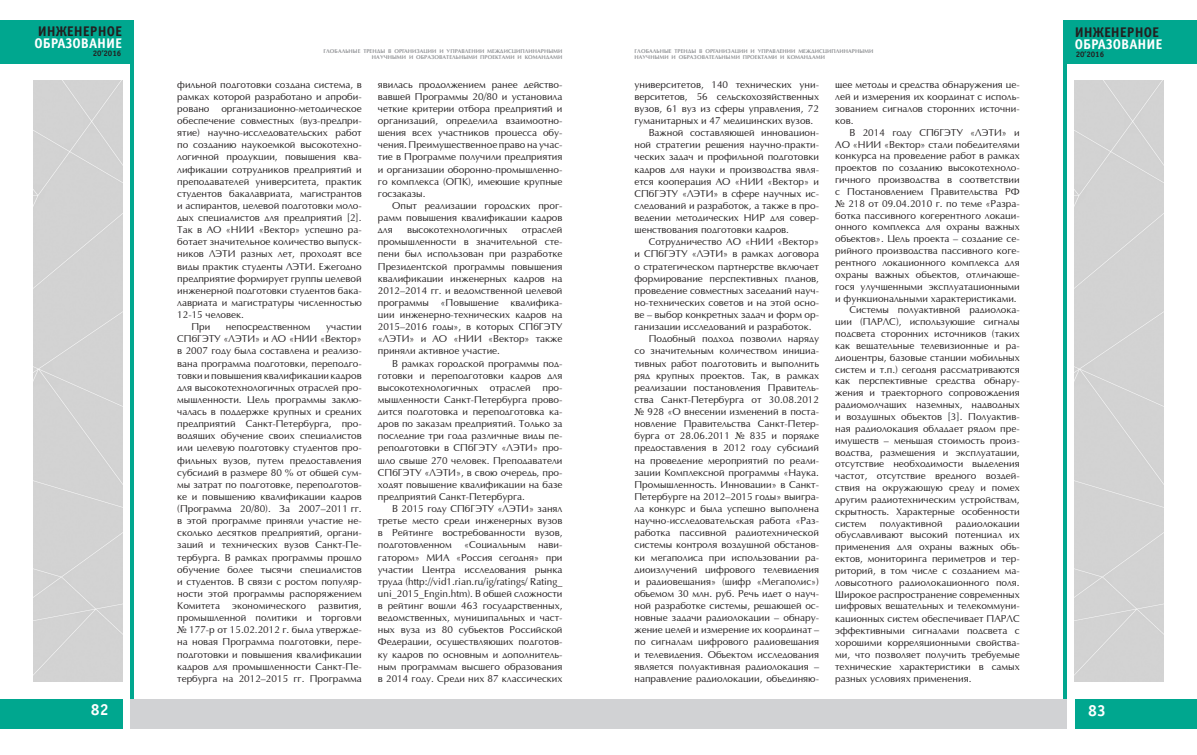
<style>
.page{position:relative;width:1197px;height:755px;background:#fff}
.page>*{position:absolute;margin:0;border:0;box-sizing:border-box;transform-origin:0 0}
.t1{font:700 16px "Officina Sans C";color:#fff}
.t2{font:700 14px "Officina Sans C";color:#fff}
.t3{font:700 14px "Officina Sans C";color:#231f20}
.t4{font:10px/12.1px "Optima";color:#231f20;text-align:justify}
.t5{font:700 8px "Officina Sans C";color:#231f20}
.t6{font:700 5.5px/6.6px "AG Optima";letter-spacing:.01em;color:#939598}
.s1{font-family:"Times New Roman"}
</style>
<div class="page">
<div style="left:1063px;top:20px;width:133px;height:43px;background:#00a78f"></div>
<div style="left:1074px;top:698px;width:122px;height:30px;background:#00a78f"></div>
<div style="left:0;top:698px;width:122px;height:30px;background:#00a78f"></div>
<div style="left:0;top:20px;width:133px;height:43px;background:#00a78f"></div>
<hr style="left:1063px;top:45px;width:3px;height:653px;background:#00a78f">
<hr style="left:130px;top:45px;width:3px;height:653px;background:#00a78f">
<div style="left:33px;top:80px;width:89px;height:601px;background:#d3d3d3"></div>
<div style="left:130px;top:698px;width:468px;height:30px;background:#d1d2d4"></div>
<div style="left:598px;top:698px;width:468px;height:30px;background:#d1d2d4"></div>
<div style="left:1074px;top:80px;width:89px;height:601px;background:#d3d3d3"></div>
<h2 class="t3" style="left:38px;top:23px;width:86px">ИНЖЕНЕРНОЕ</h2>
<h2 class="t2" style="left:34px;top:35px;width:89px">ОБРАЗОВАНИЕ</h2>
<p class="t5" style="left:93px;top:49px;width:30px">20’2016</p>
<p class="t6" style="left:634px;top:48px;width:240px">ГЛОБАЛЬНЫЕ ТРЕНДЫ В ОРГАНИЗАЦИИ И УПРАВЛЕНИИ МЕЖДИСЦИПЛИНАРНЫМИ<br>НАУЧНЫМИ И ОБРАЗОВАТЕЛЬНЫМИ ПРОЕКТАМИ И КОМАНДАМИ</p>
<p class="t6" style="left:323px;top:48px;width:240px;text-align:right">ГЛОБАЛЬНЫЕ ТРЕНДЫ В ОРГАНИЗАЦИИ И УПРАВЛЕНИИ МЕЖДИСЦИПЛИНАРНЫМИ<br>НАУЧНЫМИ И ОБРАЗОВАТЕЛЬНЫМИ ПРОЕКТАМИ И КОМАНДАМИ</p>
<p class="t4" style="left:177px;top:79px;width:186px">фильной подготовки создана система, в рамках которой разработано и апроби&shy;ровано организационно-методическое обеспечение совместных (вуз-предпри&shy;ятие) научно-исследовательских работ по созданию наукоемкой высокотехно&shy;логичной продукции, повышения ква&shy;лификации сотрудников предприятий и преподавателей университета, практик студентов бакалавриата, магистрантов и аспирантов, целевой подготовки моло&shy;дых специалистов для предприятий [2].<br>Так в АО «НИИ «Вектор» успешно ра&shy;ботает значительное количество выпуск&shy;ников ЛЭТИ разных лет, проходят все виды практик студенты ЛЭТИ. Ежегодно предприятие формирует группы целевой инженерной подготовки студентов бака&shy;лавриата и магистратуры численностью 12-15 человек.</p>
<p class="t4" style="left:191px;top:321px;width:20px">При</p>
<p class="t4" style="left:226px;top:321px;width:86px">непосредственном</p>
<p class="t4" style="left:634px;top:79px;width:186px">университетов, 140 технических уни&shy;верситетов, 56 сельскохозяйственных вузов, 61 вуз из сферы управления, 72 гуманитарных и 47 медицинских вузов.</p>
<p class="t4" style="left:634px;top:127px;width:186px;text-indent:14px">Важной составляющей инновацион&shy;ной стратегии решения научно-практи&shy;ческих задач и профильной подготовки кадров для науки и производства явля&shy;ется кооперация АО «НИИ «Вектор» и СПбГЭТУ «ЛЭТИ» в сфере научных ис&shy;следований и разработок, а также в про&shy;ведении методических НИР для совер&shy;шенствования подготовки кадров.</p>
<p class="t4" style="left:634px;top:236px;width:186px;text-indent:14px">Сотрудничество АО «НИИ «Вектор» и СПбГЭТУ «ЛЭТИ» в рамках договора о стратегическом партнерстве включает формирование перспективных планов, проведение совместных заседаний науч&shy;но-технических советов и на этой осно&shy;ве – выбор конкретных задач и форм ор&shy;ганизации исследований и разработок.</p>
<p class="t4" style="left:634px;top:333px;width:186px;text-indent:14px">Подобный подход позволил наряду со значительным количеством инициа&shy;тивных работ подготовить и выполнить ряд крупных проектов. Так, в рамках реализации постановления Правитель&shy;ства Санкт-Петербурга от 30.08.2012 <span class="s1">№</span> 928 «О внесении изменений в поста&shy;новление Правительства Санкт-Петер&shy;бурга от 28.06.2011 <span class="s1">№</span> 835 и порядке предоставления в 2012 году субсидий на проведение мероприятий по реали&shy;зации Комплексной программы «Наука.<br>Промышленность. Инновации» в Санкт-Петербурге на 2012–2015 годы» выигра&shy;ла конкурс и была успешно выполнена научно-исследовательская работа «Раз&shy;работка пассивной радиотехнической системы контроля воздушной обстанов&shy;ки мегаполиса при использовании ра&shy;диоизлучений цифрового телевидения и радиовещания» (шифр «Мегаполис») объемом 30 млн. руб. Речь идет о науч&shy;ной разработке системы, решающей ос&shy;новные задачи радиолокации – обнару&shy;жение целей и измерение их координат – по сигналам цифрового радиовещания и телевидения. Объектом исследования является полуактивная радиолокация – направление радиолокации, объединяю-</p>
<p class="t4" style="left:835px;top:79px;width:186px">щее методы и средства обнаружения це&shy;лей и измерения их координат с исполь&shy;зованием сигналов сторонних источни&shy;ков.</p>
<p class="t4" style="left:835px;top:127px;width:186px;line-height:11.8px;text-indent:14px">В 2014 году СПбГЭТУ «ЛЭТИ» и АО «НИИ «Вектор» стали победителями конкурса на проведение работ в рамках проектов по созданию высокотехноло&shy;гичного производства в соответствии с Постановлением Правительства РФ <span class="s1">№</span> 218 от 09.04.2010 г. по теме «Разра&shy;ботка пассивного когерентного локаци&shy;онного комплекса для охраны важных объектов». Цель проекта – создание се&shy;рийного производства пассивного коге&shy;рентного локационного комплекса для охраны важных объектов, отличающе&shy;гося улучшенными эксплуатационными и функциональными характеристиками.</p>
<p class="t4" style="left:835px;top:304px;width:186px;line-height:11.8px;text-indent:14px">Системы полуактивной радиолока&shy;ции (ПАРЛС), использующие сигналы подсвета сторонних источников (таких как вещательные телевизионные и ра&shy;диоцентры, базовые станции мобильных систем и т.п.) сегодня рассматриваются как перспективные средства обнару&shy;жения и траекторного сопровождения радиомолчащих наземных, надводных и воздушных объектов [3]. Полуактив&shy;ная радиолокация обладает рядом пре&shy;имуществ – меньшая стоимость произ&shy;водства, размещения и эксплуатации, отсутствие необходимости выделения частот, отсутствие вредного воздей&shy;ствия на окружающую среду и помех другим радиотехническим устройствам, скрытность. Характерные особенности систем</p>
<p class="t4" style="left:378px;top:79px;width:186px">явилась продолжением ранее действо&shy;вавшей Программы 20/80 и установила четкие критерии отбора предприятий и организаций, определила взаимоотно&shy;шения всех участников процесса обу&shy;чения. Преимущественное право на учас&shy;тие в Программе получили предприятия и организации оборонно-промышленно&shy;го комплекса (ОПК), имеющие крупные госзаказы.</p>
<p class="t4" style="left:378px;top:200px;width:186px;text-indent:14px">Опыт реализации городских прог&shy;рамм повышения квалификации кадров для</p>
<p class="t4" style="left:378px;top:224px;width:186px;text-indent:144px">отраслей промышленности в значительной сте&shy;пени был использован при разработке Президентской программы повышения квалификации инженерных кадров на 2012–2014 гг. и ведомственной целевой программы «Повышение квалифика&shy;ции инженерно-технических кадров на 2015–2016 годы», в которых СПбГЭТУ «ЛЭТИ» и АО «НИИ «Вектор» также приняли активное участие.</p>
<p class="t4" style="left:378px;top:357px;width:186px;text-indent:14px">В рамках городской программы под&shy;готовки и переподготовки кадров для высокотехнологичных отраслей про&shy;мышленности Санкт-Петербурга прово&shy;дится подготовка и переподготовка ка&shy;дров по заказам предприятий. Только за последние три года различные виды пе&shy;реподготовки в СПбГЭТУ «ЛЭТИ» про&shy;шло свыше 270 человек. Преподаватели СПбГЭТУ «ЛЭТИ», в свою очередь, про&shy;ходят повышение квалификации на базе предприятий Санкт-Петербурга.</p>
<p class="t4" style="left:378px;top:502px;width:186px;text-indent:14px">В 2015 году СПбГЭТУ «ЛЭТИ» занял третье место среди инженерных вузов в Рейтинге востребованности вузов, подготовленном «Социальным нави&shy;гатором» МИА «Россия сегодня» при участии Центра исследования рынка труда (http://vid1.rian.ru/ig/ratings/ Rating_ uni_2015_Engin.htm). В общей сложности в рейтинг вошли 463 государственных, ведомственных, муниципальных и част&shy;ных вуза из 80 субъектов Российской Федерации, осуществляющих подготов&shy;ку кадров по основным и дополнитель&shy;ным программам высшего образования в 2014 году. Среди них 87 классических</p>
<p class="t4" style="left:407px;top:224px;width:102px">высокотехнологичных</p>
<p class="t4" style="left:177px;top:321px;width:186px;text-indent:149px">участии СПбГЭТУ «ЛЭТИ» и АО «НИИ «Вектор» в 2007 году была составлена и реализо&shy;вана программа подготовки, переподго&shy;товки и повышения квалификации кадров для высокотехнологичных отраслей про&shy;мышленности. Цель программы заклю&shy;чалась в поддержке крупных и средних предприятий Санкт-Петербурга, про&shy;водящих обучение своих специалистов или целевую подготовку студентов про&shy;фильных вузов, путем предоставления субсидий в размере 80 % от общей сум&shy;мы затрат по подготовке, переподготов&shy;ке и повышению квалификации кадров (Программа 20/80). За 2007–2011 гг. в этой программе приняли участие не&shy;сколько десятков предприятий, органи&shy;заций и технических вузов Санкт-Пе&shy;тербурга. В рамках программы прошло обучение более тысячи специалистов и студентов. В связи с ростом популяр&shy;ности этой программы распоряжением Комитета экономического развития, промышленной политики и торговли <span class="s1">№</span> 177-р от 15.02.2012 г. была утвержде&shy;на новая Программа подготовки, пере&shy;подготовки и повышения квалификации кадров для промышленности Санкт-Пе&shy;тербурга на 2012–2015 гг. Программа</p>
<p class="t4" style="left:879px;top:517px;width:64px">полуактивной</p>
<p class="t4" style="left:835px;top:517px;width:186px;text-indent:121px">радиолокации обуславливают высокий потенциал их применения для охраны важных объ&shy;ектов, мониторинга периметров и тер&shy;риторий, в том числе с созданием ма&shy;ловысотного радиолокационного поля.<br>Широкое распространение современных цифровых вещательных и телекоммуни&shy;кационных систем обеспечивает ПАРЛС эффективными сигналами подсвета с хорошими корреляционными свойства&shy;ми, что позволяет получить требуемые технические характеристики в самых разных условиях применения.</p>
<h2 class="t3" style="left:1074px;top:24px;width:86px">ИНЖЕНЕРНОЕ</h2>
<h2 class="t2" style="left:1074px;top:36px;width:89px">ОБРАЗОВАНИЕ</h2>
<p class="t5" style="left:1075px;top:49px;width:30px">20’2016</p>
<p class="t1" style="left:91px;top:700px;width:19px">82</p>
<h1 class="t1" style="left:1088px;top:700px;width:19px">83</h1>
</div>
